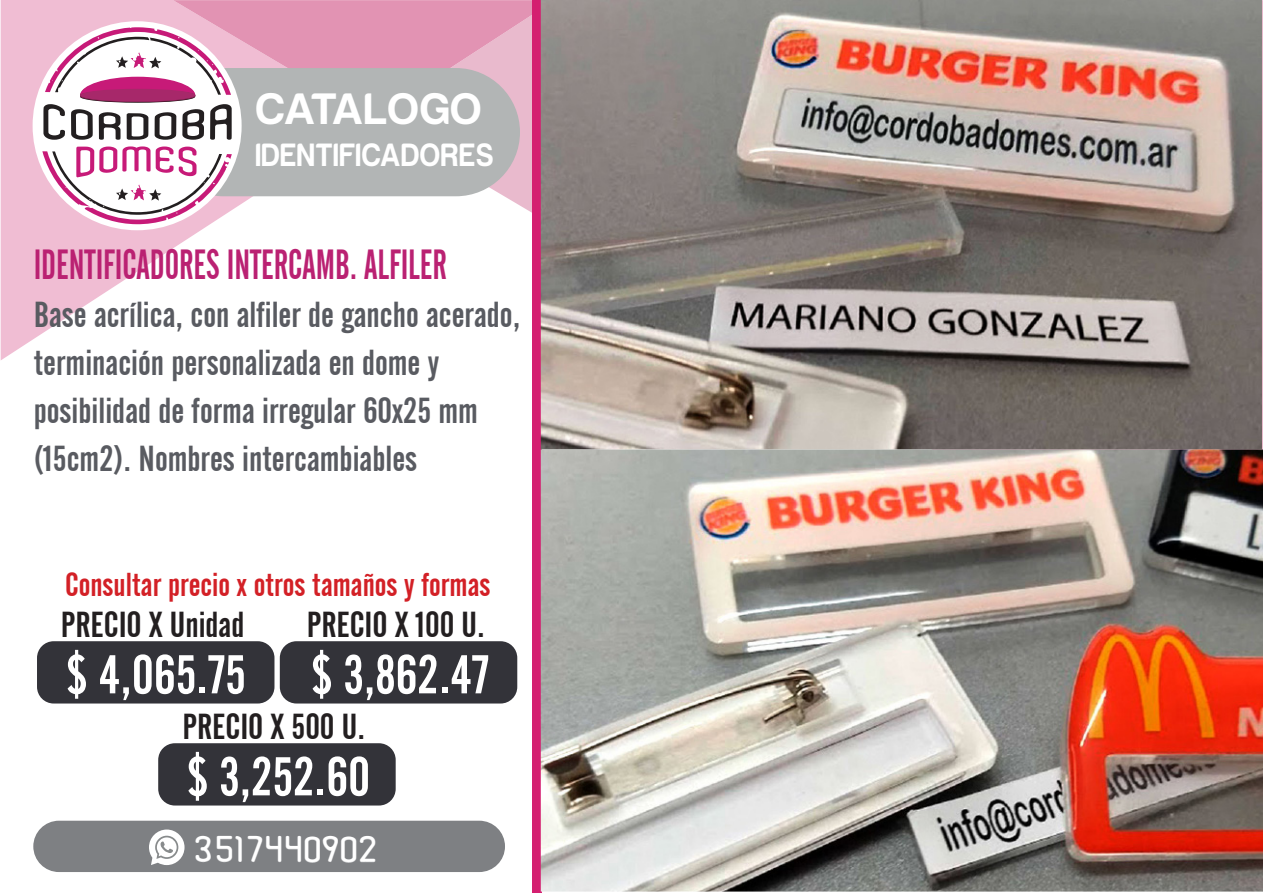
<style>
.page{position:relative;width:1263px;height:893px;background:#fff}
.page>*{position:absolute;margin:0;border:0;box-sizing:border-box;transform-origin:0 0}
.precios{font:54px "Alternate Gothic No 2 BT";color:#fff}
.t1{font:700 45px "Harabara Mais Bold Harabara Mais";color:#fff}
.PRODUCTO{font:42px "Alternate Gothic No 2 BT";color:#ba2172;scale:.82 1}
.detalle{font:36px/48px "Alternate Gothic No 2 BT";color:#595b61}
.t2{font:36px "Alternate Gothic No 2 BT";color:#231f20}
.t3{font:35.4px "Adidas Unity";color:#fff}
.t4{font:33px "Alternate Gothic No 2 BT";color:#d32026}
.t5{font:700 33px "Harabara Mais Bold Harabara Mais";color:#fff;scale:.89 1}
</style>
<div class="page">
<svg style="left:1px;top:0;width:372px;height:360px"></svg>
<div style="left:532px;top:0;width:10px;height:893px;background:#d41f70"></div>
<div style="left:159px;top:68px;width:361px;height:128px;background:#b2b5b5;border-radius:64px"></div>
<div style="left:33px;top:21px;width:209px;height:209px;background:#fff;border-radius:50%"></div>
<svg style="left:43px;top:0;width:498px;height:140px"></svg>
<svg style="left:42px;top:146px;width:190px;height:78px"></svg>
<div style="left:33px;top:821px;width:472px;height:51px;background:#7e8083;border-radius:26px"></div>
<svg style="left:149px;top:829px;width:36px;height:36px"></svg>
<img style="left:541px;top:0;width:722px;height:892px">
<div style="left:37px;top:641px;width:237px;height:62px;background:#333339;border-radius:17px"></div>
<div style="left:158px;top:743px;width:238px;height:62px;background:#333339;border-radius:17px"></div>
<div style="left:280px;top:641px;width:237px;height:62px;background:#333339;border-radius:17px"></div>
<p class="t1" style="left:255px;top:82px;width:228px">CATALOGO</p>
<p class="t5" style="left:255px;top:135px;width:270px">IDENTIFICADORES</p>
<p class="PRODUCTO" style="left:34px;top:241px;width:505px">IDENTIFICADORES INTERCAMB. ALFILER</p>
<p class="detalle" style="left:34px;top:291px;width:488px">Base acrílica, con alfiler de gancho acerado, terminación personalizada en dome y posibilidad de forma irregular 60x25 mm (15cm2). Nombres intercambiables</p>
<p class="t4" style="left:65px;top:566px;width:427px">Consultar precio x otros tamaños y formas</p>
<p class="t2" style="left:61px;top:604px;width:185px">PRECIO X Unidad</p>
<p class="precios" style="left:66px;top:645px;width:182px">$ 4,065.75</p>
<p class="t2" style="left:307px;top:604px;width:180px">PRECIO X 100 U.</p>
<p class="precios" style="left:311px;top:645px;width:180px">$ 3,862.47</p>
<p class="t2" style="left:183px;top:706px;width:184px">PRECIO X 500 U.</p>
<p class="precios" style="left:187px;top:747px;width:185px">$ 3,252.60</p>
<p class="t3" style="left:194px;top:829px;width:186px">3517440902</p>
</div>
